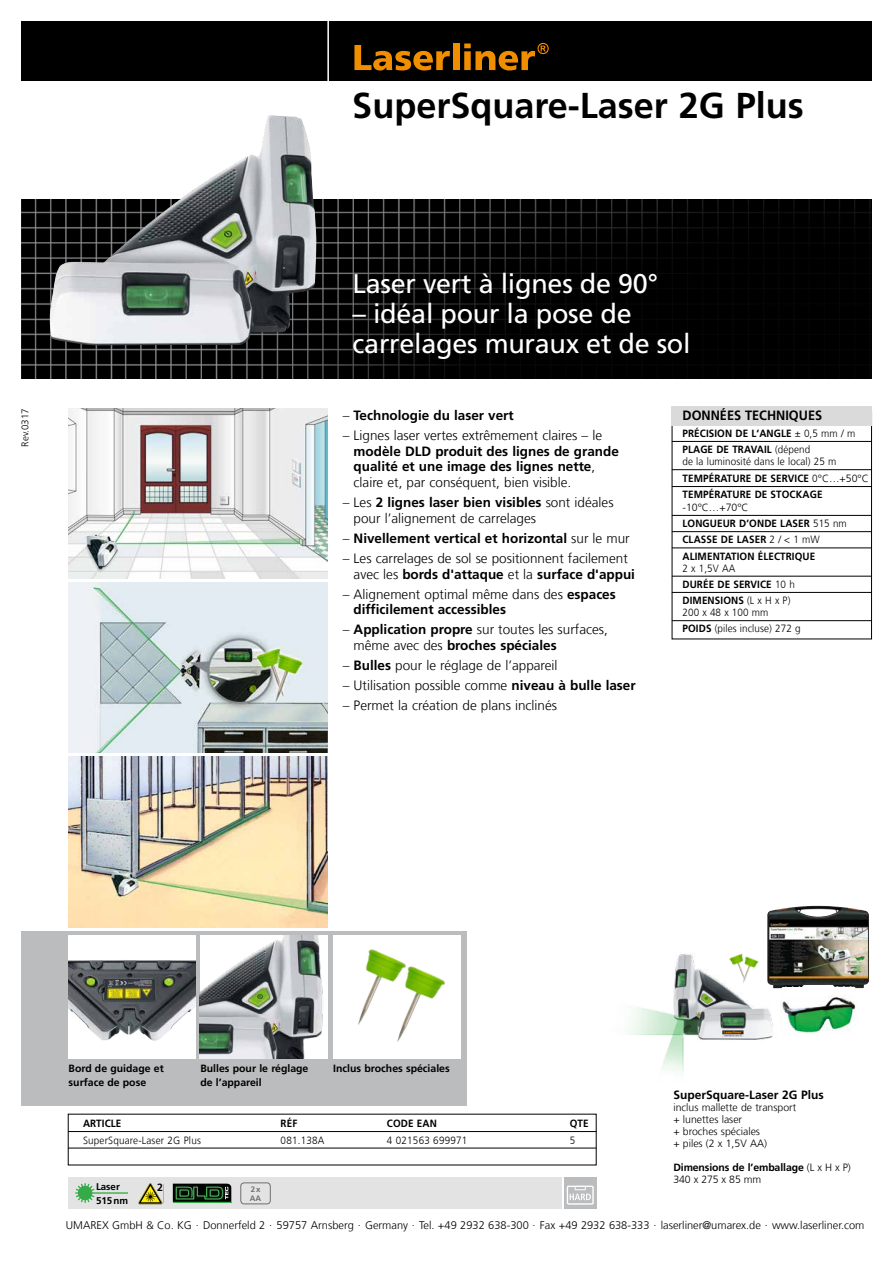
<style>
.page{position:relative;width:893px;height:1263px;background:#fff}
.page>*{position:absolute;margin:0;border:0;box-sizing:border-box;transform-origin:0 0}
.t1{font:700 36px "Frutiger LT Com";color:#000}
.t2{font:27px/30px "Frutiger LT Com";letter-spacing:-.01em;color:#fff}
.t3{font:300 13.5px/15.8px "Frutiger LT Com";color:#000}
.t4{font:700 13.5px/15.8px "Frutiger LT Com";color:#000}
.t5{font:700 13.5px "Frutiger LT Com";color:#000;scale:.94 1}
.t6{font:700 12px "Frutiger LT Com";color:#000}
.t7{font:300 11.1px "Frutiger LT Com";color:#000}
.t8{font:700 10.5px/16.2px "Frutiger LT Com";letter-spacing:.01em;color:#000;scale:.94 1}
.t9{font:700 10.5px/13.5px "Frutiger LT Com";letter-spacing:.01em;color:#000}
.t10{font:300 10.5px/12px "Frutiger LT Com";color:#000}
.t11{font:300 10.5px/16.2px "Frutiger LT Com";color:#000;scale:.94 1}
.t12{font:700 10.5px/12px "Frutiger LT Com";letter-spacing:-.01em;color:#000}
.t13{font:300 10.5px "Frutiger LT Com";letter-spacing:.02em;color:#000;scale:.94 1}
.t14{font:700 9.75px "Frutiger LT Com";color:#000}
.t15{font:300 9.75px "Frutiger LT Com";color:#000}
.t16{font:700 7.8px/9px "Frutiger LT Com";color:#6f6f6e}
.s1{font-weight:300}
.s2{font-weight:700}
</style>
<div class="page">
<img style="left:21px;top:200px;width:851px;height:178px">
<div style="left:21px;top:21px;width:851px;height:60px;background:#000"></div>
<hr style="left:327px;top:20px;width:2px;height:62px;background:#fff">
<svg style="left:354px;top:45px;width:96px;height:25px"></svg>
<div style="left:453px;top:43px;width:6px;height:27px;background:#f18e00"></div>
<svg style="left:464px;top:43px;width:85px;height:27px"></svg>
<div style="left:68px;top:1178px;width:494px;height:31px;background:#e3e3e3"></div>
<div style="left:564px;top:1178px;width:32px;height:31px;background:#bbbcbd"></div>
<div style="left:567px;top:1185px;width:27px;height:20px;border:1px solid #fff"></div>
<div style="left:575px;top:1186px;width:11px;height:4px;border:1px solid #fff"></div>
<svg style="left:570px;top:1193px;width:21px;height:7px"></svg>
<img style="left:68px;top:408px;width:259px;height:170px">
<img style="left:68px;top:757px;width:259px;height:170px">
<img style="left:68px;top:583px;width:259px;height:170px">
<div style="left:241px;top:1183px;width:29px;height:21px;border:1px solid #6f6f6e;border-radius:3px"></div>
<svg style="left:138px;top:1183px;width:25px;height:21px"></svg>
<svg style="left:173px;top:1183px;width:58px;height:19px"></svg>
<hr style="left:173px;top:1202px;width:58px;height:1px;background:#34ab48">
<img style="left:49px;top:115px;width:267px;height:231px">
<div style="left:21px;top:931px;width:445px;height:175px;background:#bbbcbd"></div>
<img style="left:200px;top:935px;width:127px;height:124px">
<img style="left:851px;top:908px;width:18px;height:80px">
<div style="left:68px;top:935px;width:128px;height:124px;background:#fff"></div>
<img style="left:68px;top:960px;width:128px;height:81px">
<div style="left:333px;top:935px;width:127px;height:124px;background:#fff"></div>
<img style="left:358px;top:949px;width:35px;height:76px">
<img style="left:375px;top:958px;width:71px;height:84px">
<img style="left:628px;top:905px;width:223px;height:168px">
<img style="left:781px;top:996px;width:75px;height:37px">
<img style="left:732px;top:954px;width:30px;height:36px">
<img style="left:725px;top:951px;width:30px;height:36px">
<svg style="left:75px;top:1183px;width:53px;height:20px"></svg>
<hr style="left:68px;top:1131px;width:528px;height:1px;background:#000">
<hr style="left:68px;top:1148px;width:528px;height:1px;background:#000">
<div style="left:672px;top:411px;width:200px;height:228px;border:1px solid #000"></div>
<div style="left:672px;top:406px;width:200px;height:19px;background:#dadada"></div>
<hr style="left:672px;top:441px;width:200px;height:1px;background:#000">
<hr style="left:672px;top:469px;width:200px;height:1px;background:#000">
<hr style="left:672px;top:486px;width:200px;height:1px;background:#000">
<hr style="left:672px;top:515px;width:200px;height:1px;background:#000">
<hr style="left:672px;top:531px;width:200px;height:1px;background:#000">
<hr style="left:672px;top:548px;width:200px;height:1px;background:#000">
<hr style="left:672px;top:576px;width:200px;height:1px;background:#000">
<hr style="left:672px;top:592px;width:200px;height:1px;background:#000">
<hr style="left:672px;top:620px;width:200px;height:1px;background:#000">
<p class="t15" style="left:20px;top:446px;width:40px;rotate:-90deg">Rev.0317</p>
<h1 class="t1" style="left:352px;top:84px;width:453px">SuperSquare-Laser 2G Plus</h1>
<h2 class="t2" style="left:353px;top:268px;width:307px">Laser vert à lignes de 90°</h2>
<h2 class="t2" style="left:353px;top:298px;width:340px">– idéal pour la pose de carrelages muraux et de sol</h2>
<p class="t4" style="left:343px;top:407px;width:173px"><span class="s1">–</span> Technologie du laser vert</p>
<p class="t3" style="left:343px;top:427px;width:261px">– Lignes laser vertes extrêmement claires – le</p>
<p class="t4" style="left:354px;top:443px;width:267px">modèle DLD produit des lignes de grande qualité et une image des lignes nette<span class="s1">, claire et, par conséquent, bien visible.</span></p>
<p class="t3" style="left:354px;top:495px;width:261px;text-indent:-11px">– Les <span class="s2">2 lignes laser bien visibles</span> sont idéales pour l’alignement de carrelages</p>
<p class="t4" style="left:343px;top:530px;width:288px"><span class="s1">–</span> Nivellement vertical et horizontal <span class="s1">sur le mur</span></p>
<p class="t3" style="left:354px;top:550px;width:283px;text-indent:-11px">– Les carrelages de sol se positionnent facilement avec les <span class="s2">bords d'attaque</span> et la <span class="s2">surface d'appui</span></p>
<p class="t4" style="left:354px;top:586px;width:264px;text-indent:-11px"><span class="s1">– Alignement optimal même dans des</span> espaces difficilement accessibles</p>
<p class="t3" style="left:354px;top:622px;width:256px;text-indent:-11px">– <span class="s2">Application propre</span> sur toutes les surfaces, même avec des <span class="s2">broches spéciales</span></p>
<p class="t3" style="left:343px;top:658px;width:216px">– <span class="s2">Bulles</span> pour le réglage de l’appareil</p>
<p class="t3" style="left:343px;top:678px;width:294px">– Utilisation possible comme <span class="s2">niveau à bulle laser</span></p>
<p class="t3" style="left:343px;top:698px;width:216px">– Permet la création de plans inclinés</p>
<p class="t5" style="left:682px;top:408px;width:150px">DONNÉES TECHNIQUES</p>
<p class="t8" style="left:682px;top:425px;width:185px">PRÉCISION DE L‘ANGLE <span class="s1">± 0,5 mm / m<br></span>PLAGE DE TRAVAIL <span class="s1">(dépend</span></p>
<p class="t8" style="left:682px;top:453px;width:200px"><span class="s1">de la luminosité dans le local) 25 m<br></span>TEMPÉRATURE DE SERVICE <span class="s1">0°C…+50°C<br></span>TEMPÉRATURE DE STOCKAGE</p>
<p class="t8" style="left:682px;top:499px;width:176px"><span class="s1">-10°C…+70°C<br></span>LONGUEUR D’ONDE LASER <span class="s1">515 nm<br></span>CLASSE DE LASER <span class="s1">2 / &lt; 1 mW<br></span>ALIMENTATION ÉLECTRIQUE</p>
<p class="t8" style="left:682px;top:560px;width:121px"><span class="s1">2 x 1,5V AA<br></span>DURÉE DE SERVICE <span class="s1">10 h<br></span>DIMENSIONS <span class="s1">(L x H x P)</span></p>
<p class="t11" style="left:682px;top:605px;width:127px">200 x 48 x 100 mm<br><span class="s2">POIDS</span> (piles incluse) 272 g</p>
<p class="t9" style="left:69px;top:1062px;width:97px">Bord de guidage et</p>
<p class="t9" style="left:333px;top:1062px;width:118px">Inclus broches spéciales</p>
<p class="t9" style="left:69px;top:1075px;width:79px">surface de pose</p>
<p class="t9" style="left:200px;top:1062px;width:110px">Bulles pour le réglage de l’appareil</p>
<p class="t6" style="left:673px;top:1088px;width:152px">SuperSquare-Laser 2G Plus</p>
<p class="t10" style="left:673px;top:1102px;width:124px">inclus mallette de transport + lunettes laser<br>+ broches spéciales<br>+ piles (2 x 1,5V AA)</p>
<p class="t12" style="left:673px;top:1162px;width:179px">Dimensions de l’emballage <span class="s1">(L x H x P)<br>340 x 275 x 85 mm</span></p>
<p class="t8" style="left:83px;top:1115px;width:42px">ARTICLE</p>
<p class="t8" style="left:281px;top:1115px;width:19px">RÉF</p>
<p class="t8" style="left:387px;top:1115px;width:55px">CODE EAN</p>
<p class="t8" style="left:570px;top:1115px;width:22px">QTE</p>
<p class="t13" style="left:83px;top:1134px;width:127px">SuperSquare-Laser 2G Plus</p>
<p class="t11" style="left:281px;top:1132px;width:48px">081.138A</p>
<p class="t13" style="left:387px;top:1134px;width:87px">4 021563 699971</p>
<p class="t11" style="left:570px;top:1132px;width:7px">5</p>
<p class="t14" style="left:96px;top:1181px;width:25px">Laser</p>
<p class="t9" style="left:157px;top:1180px;width:7px">2</p>
<p class="t14" style="left:96px;top:1195px;width:34px">515nm</p>
<p class="t7" style="left:66px;top:1218px;width:800px">UMAREX GmbH &amp; Co. KG . Donnerfeld 2 . 59757 Arnsberg . Germany . Tel. +49 2932 638-300 . Fax +49 2932 638-333 . laserliner@umarex.de . www.laserliner.com</p>
<p class="t16" style="left:250px;top:1185px;width:13px">2x<br>AA</p>
</div>
